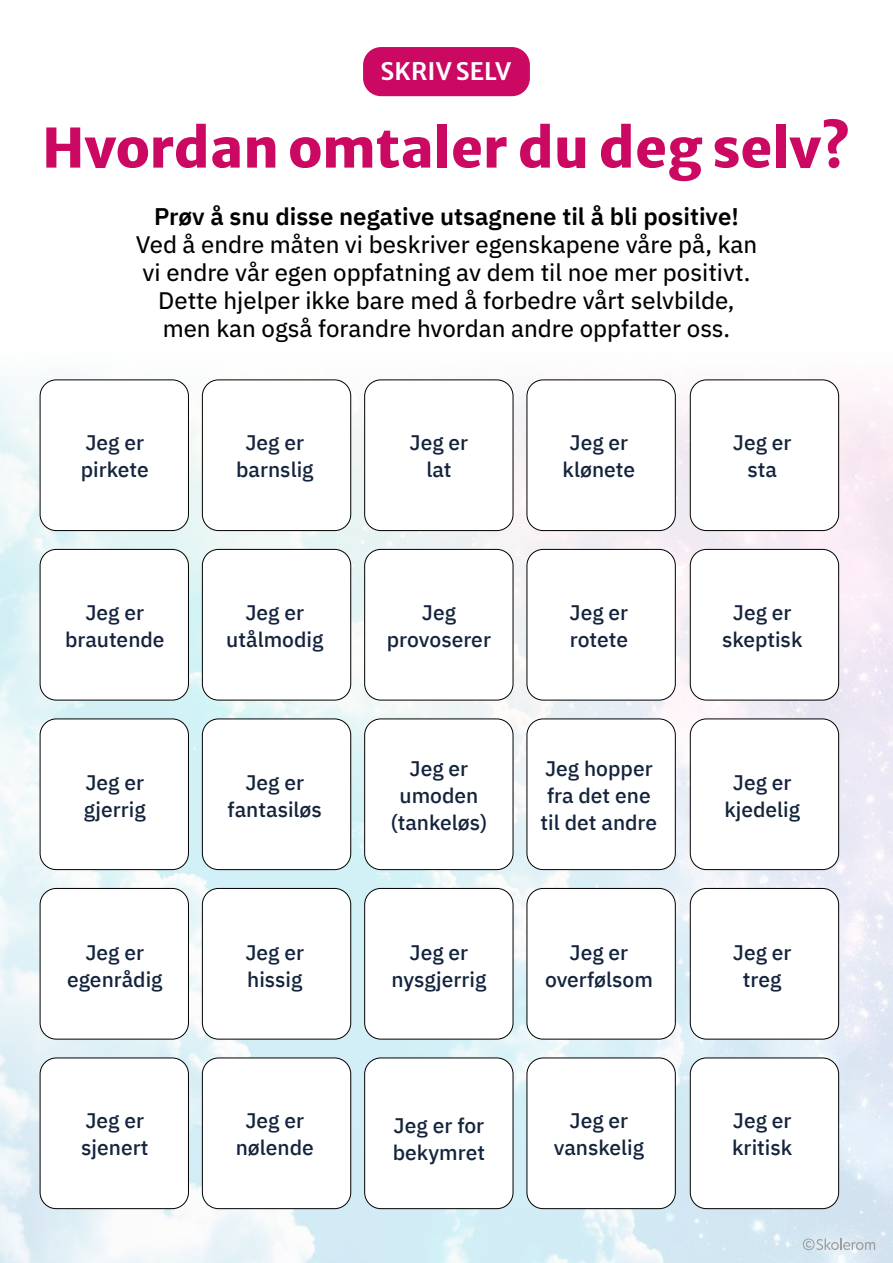
<style>
.page{position:relative;width:893px;height:1263px;background:#fff}
.page>*{position:absolute;margin:0;border:0;box-sizing:border-box;transform-origin:0 0}
.t1{font:800 54px "Merriweather Sans";color:#cb0962}
.t2{font:24px/28.2px "IBM Plex Sans Text";color:#000;text-align:center}
.t3{font:600 24px "IBM Plex Sans";color:#000}
.t4{font:600 24px "Merriweather Sans";letter-spacing:.005em;color:#fff}
.t5{font:500 21px/27px "IBM Plex Sans";color:#14243c;text-align:center}
</style>
<div class="page">
<img style="left:0;top:47px;width:893px;height:1216px">
<div style="left:363px;top:47px;width:167px;height:49px;background:#cb0962;border-radius:18px"></div>
<div style="left:40px;top:380px;width:148px;height:151px;background:#fff;border-radius:16px"></div>
<div style="left:40px;top:380px;width:149px;height:151px;border:1px solid #000;border-radius:16px"></div>
<div style="left:40px;top:549px;width:148px;height:151px;background:#fff;border-radius:16px"></div>
<div style="left:40px;top:549px;width:149px;height:151px;border:1px solid #000;border-radius:16px"></div>
<div style="left:40px;top:719px;width:148px;height:151px;background:#fff;border-radius:16px"></div>
<div style="left:40px;top:718px;width:149px;height:152px;border:1px solid #000;border-radius:16px"></div>
<div style="left:40px;top:888px;width:148px;height:151px;background:#fff;border-radius:16px"></div>
<div style="left:40px;top:888px;width:149px;height:151px;border:1px solid #000;border-radius:16px"></div>
<div style="left:40px;top:1058px;width:148px;height:150px;background:#fff;border-radius:16px"></div>
<div style="left:40px;top:1057px;width:149px;height:152px;border:1px solid #000;border-radius:16px"></div>
<div style="left:202px;top:380px;width:149px;height:151px;background:#fff;border-radius:16px"></div>
<div style="left:202px;top:380px;width:149px;height:151px;border:1px solid #000;border-radius:16px"></div>
<div style="left:202px;top:549px;width:149px;height:151px;background:#fff;border-radius:16px"></div>
<div style="left:202px;top:549px;width:149px;height:151px;border:1px solid #000;border-radius:16px"></div>
<div style="left:202px;top:719px;width:149px;height:151px;background:#fff;border-radius:16px"></div>
<div style="left:202px;top:718px;width:149px;height:152px;border:1px solid #000;border-radius:16px"></div>
<div style="left:202px;top:888px;width:149px;height:151px;background:#fff;border-radius:16px"></div>
<div style="left:202px;top:888px;width:149px;height:151px;border:1px solid #000;border-radius:16px"></div>
<div style="left:202px;top:1058px;width:149px;height:150px;background:#fff;border-radius:16px"></div>
<div style="left:202px;top:1057px;width:149px;height:152px;border:1px solid #000;border-radius:16px"></div>
<div style="left:365px;top:380px;width:148px;height:151px;background:#fff;border-radius:16px"></div>
<div style="left:364px;top:380px;width:149px;height:151px;border:1px solid #000;border-radius:16px"></div>
<div style="left:527px;top:380px;width:148px;height:151px;background:#fff;border-radius:16px"></div>
<div style="left:527px;top:380px;width:149px;height:151px;border:1px solid #000;border-radius:16px"></div>
<div style="left:690px;top:380px;width:149px;height:151px;background:#fff;border-radius:16px"></div>
<div style="left:690px;top:380px;width:149px;height:151px;border:1px solid #000;border-radius:16px"></div>
<div style="left:365px;top:549px;width:148px;height:151px;background:#fff;border-radius:16px"></div>
<div style="left:364px;top:549px;width:149px;height:151px;border:1px solid #000;border-radius:16px"></div>
<div style="left:527px;top:549px;width:148px;height:151px;background:#fff;border-radius:16px"></div>
<div style="left:527px;top:549px;width:149px;height:151px;border:1px solid #000;border-radius:16px"></div>
<div style="left:690px;top:549px;width:149px;height:151px;background:#fff;border-radius:16px"></div>
<div style="left:690px;top:549px;width:149px;height:151px;border:1px solid #000;border-radius:16px"></div>
<div style="left:365px;top:719px;width:148px;height:151px;background:#fff;border-radius:16px"></div>
<div style="left:364px;top:718px;width:149px;height:152px;border:1px solid #000;border-radius:16px"></div>
<div style="left:527px;top:719px;width:148px;height:151px;background:#fff;border-radius:16px"></div>
<div style="left:527px;top:718px;width:149px;height:152px;border:1px solid #000;border-radius:16px"></div>
<div style="left:690px;top:719px;width:149px;height:151px;background:#fff;border-radius:16px"></div>
<div style="left:690px;top:718px;width:149px;height:152px;border:1px solid #000;border-radius:16px"></div>
<div style="left:365px;top:888px;width:148px;height:151px;background:#fff;border-radius:16px"></div>
<div style="left:364px;top:888px;width:149px;height:151px;border:1px solid #000;border-radius:16px"></div>
<div style="left:527px;top:888px;width:148px;height:151px;background:#fff;border-radius:16px"></div>
<div style="left:527px;top:888px;width:149px;height:151px;border:1px solid #000;border-radius:16px"></div>
<div style="left:690px;top:888px;width:149px;height:151px;background:#fff;border-radius:16px"></div>
<div style="left:690px;top:888px;width:149px;height:151px;border:1px solid #000;border-radius:16px"></div>
<div style="left:365px;top:1058px;width:148px;height:150px;background:#fff;border-radius:16px"></div>
<div style="left:364px;top:1057px;width:149px;height:152px;border:1px solid #000;border-radius:16px"></div>
<div style="left:527px;top:1058px;width:148px;height:150px;background:#fff;border-radius:16px"></div>
<div style="left:527px;top:1057px;width:149px;height:152px;border:1px solid #000;border-radius:16px"></div>
<div style="left:690px;top:1058px;width:149px;height:150px;background:#fff;border-radius:16px"></div>
<div style="left:690px;top:1057px;width:149px;height:152px;border:1px solid #000;border-radius:16px"></div>
<svg style="left:803px;top:1238px;width:72px;height:12px"></svg>
<p class="t4" style="left:380px;top:50px;width:132px">SKRIV SELV</p>
<h1 class="t1" style="left:42px;top:101px;width:810px">Hvordan omtaler du deg selv?</h1>
<p class="t3" style="left:154px;top:197px;width:586px">Prøv å snu disse negative utsagnene til å bli positive!</p>
<p class="t2" style="left:136px;top:228px;width:623px">Ved å endre måten vi beskriver egenskapene våre på, kan vi endre vår egen oppfatning av dem til noe mer positivt.<br>Dette hjelper ikke bare med å forbedre vårt selvbilde, men kan også forandre hvordan andre oppfatter oss.</p>
<p class="t5" style="left:81px;top:427px;width:70px;text-align:left">Jeg er pirkete</p>
<p class="t5" style="left:65px;top:597px;width:101px">Jeg er brautende</p>
<p class="t5" style="left:84px;top:767px;width:63px;text-align:left">Jeg er gjerrig</p>
<p class="t5" style="left:67px;top:937px;width:97px">Jeg er egenrådig</p>
<p class="t5" style="left:81px;top:1105px;width:69px;text-align:left">Jeg er sjenert</p>
<p class="t5" style="left:236px;top:427px;width:79px">Jeg er barnslig</p>
<p class="t5" style="left:226px;top:597px;width:98px">Jeg er utålmodig</p>
<p class="t5" style="left:228px;top:767px;width:96px">Jeg er fantasiløs</p>
<p class="t5" style="left:245px;top:937px;width:60px;text-align:left">Jeg er hissig</p>
<p class="t5" style="left:236px;top:1106px;width:80px">Jeg er nølende</p>
<p class="t5" style="left:410px;top:427px;width:60px">Jeg er lat</p>
<p class="t5" style="left:563px;top:427px;width:74px">Jeg er klønete</p>
<p class="t5" style="left:733px;top:427px;width:60px">Jeg er sta</p>
<p class="t5" style="left:387px;top:597px;width:106px">Jeg provoserer</p>
<p class="t5" style="left:391px;top:753px;width:98px">Jeg er umoden (tankeløs)</p>
<p class="t5" style="left:392px;top:937px;width:96px">Jeg er nysgjerrig</p>
<p class="t5" style="left:393px;top:1110px;width:94px;text-align:left">Jeg er for bekymret</p>
<p class="t5" style="left:569px;top:598px;width:60px;text-align:left">Jeg er rotete</p>
<p class="t5" style="left:722px;top:598px;width:82px">Jeg er skeptisk</p>
<p class="t5" style="left:541px;top:753px;width:118px">Jeg hopper fra det ene til det andre</p>
<p class="t5" style="left:724px;top:767px;width:77px">Jeg er kjedelig</p>
<p class="t5" style="left:545px;top:938px;width:109px">Jeg er overfølsom</p>
<p class="t5" style="left:733px;top:938px;width:60px">Jeg er treg</p>
<p class="t5" style="left:554px;top:1106px;width:92px">Jeg er vanskelig</p>
<p class="t5" style="left:732px;top:1106px;width:62px;text-align:left">Jeg er kritisk</p>
</div>
